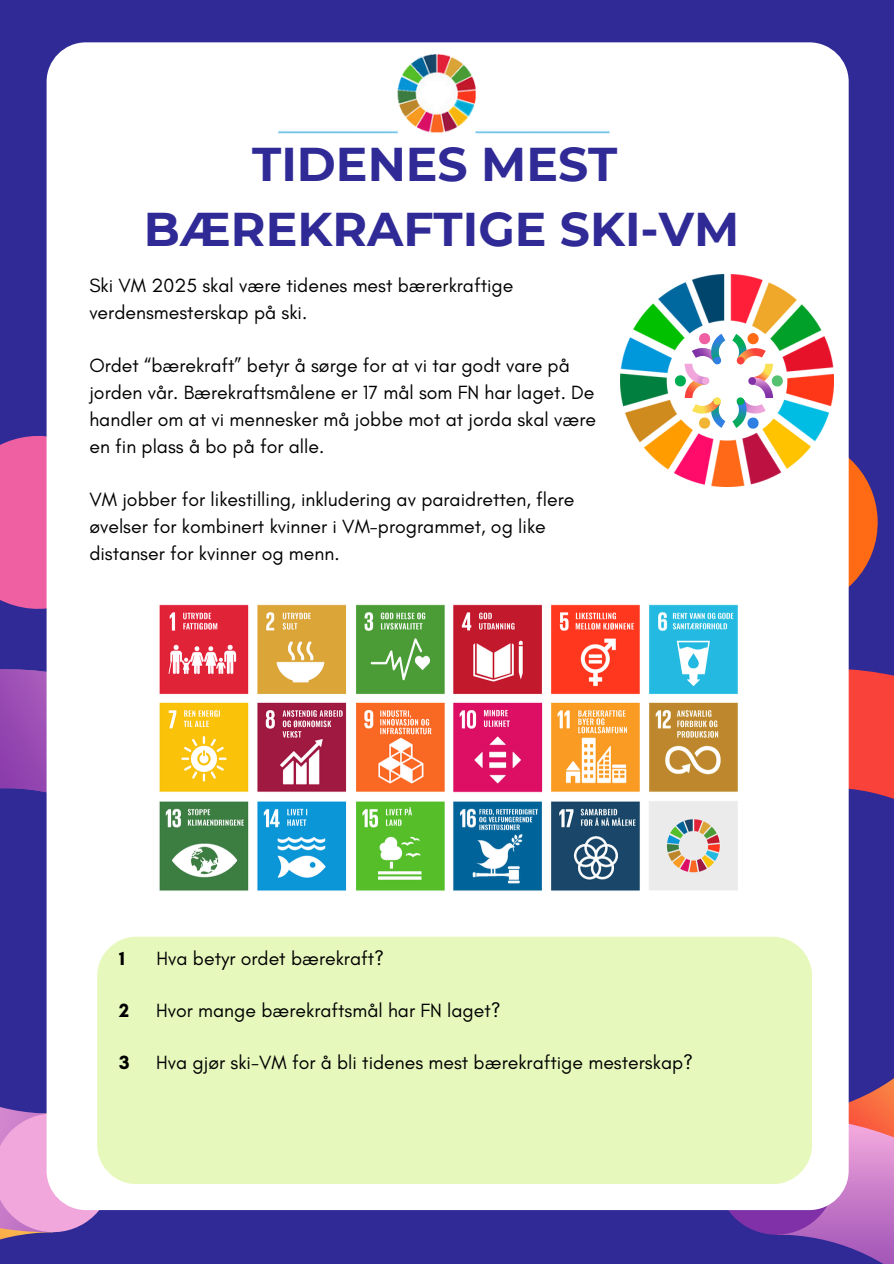
<style>
.page{position:relative;width:894px;height:1264px;background:#fff}
.page>*{position:absolute;margin:0;border:0;box-sizing:border-box;transform-origin:0 0}
.t1{font:700 47.25px/65.2px "Montserrat";color:#2f2a95;text-align:center}
.t2{font:19.5px/26.8px "Glacial Indifference";color:#000}
.t3{font:700 19.5px "Glacial Indifference";color:#000}
</style>
<div class="page">
<div style="left:0;top:0;width:893px;height:1263px;background:#2f2a95"></div>
<svg style="left:0;top:436px;width:47px;height:185px;background:#dd5ca2"></svg>
<svg style="left:0;top:659px;width:47px;height:231px"></svg>
<svg style="left:848px;top:436px;width:30px;height:174px"></svg>
<svg style="left:848px;top:658px;width:45px;height:232px;fill:#f9423a"></svg>
<svg style="left:0;top:909px;width:121px;height:331px"></svg>
<svg style="left:708px;top:909px;width:185px;height:354px"></svg>
<div style="left:47px;top:42px;width:801px;height:1167px;background:#fff;border-radius:39px"></div>
<div style="left:97px;top:936px;width:714px;height:248px;background:#e7f8bd;border-radius:39px"></div>
<img style="left:46px;top:42px;width:803px;height:94px">
<img style="left:159px;top:604px;width:579px;height:287px">
<img style="left:620px;top:274px;width:212px;height:213px">
<p class="t1" style="left:144px;top:132px;width:597px">TIDENES MEST<br>BÆREKRAFTIGE SKI-VM</p>
<p class="t2" style="left:89px;top:271px;width:425px">Ski VM 2025 skal være tidenes mest bærerkraftige verdensmesterskap på ski.</p>
<p class="t2" style="left:89px;top:352px;width:508px">Ordet “bærekraft” betyr å sørge for at vi tar godt vare på jorden vår. Bærekraftsmålene er 17 mål som FN har laget. De handler om at vi mennesker må jobbe mot at jorda skal være en fin plass å bo på for alle.</p>
<p class="t2" style="left:89px;top:486px;width:486px">VM jobber for likestilling, inkludering av paraidretten, flere øvelser for kombinert kvinner i VM-programmet, og like distanser for kvinner og menn.</p>
<p class="t3" style="left:119px;top:946px;width:7px">1</p>
<p class="t2" style="left:156px;top:944px;width:229px">Hva betyr ordet bærekraft?</p>
<h1 class="t3" style="left:119px;top:998px;width:12px">2</h1>
<p class="t2" style="left:156px;top:997px;width:346px">Hvor mange bærekraftsmål har FN laget?</p>
<p class="t3" style="left:119px;top:1050px;width:12px">3</p>
<p class="t2" style="left:156px;top:1049px;width:538px">Hva gjør ski-VM for å bli tidenes mest bærekraftige mesterskap?</p>
</div>
